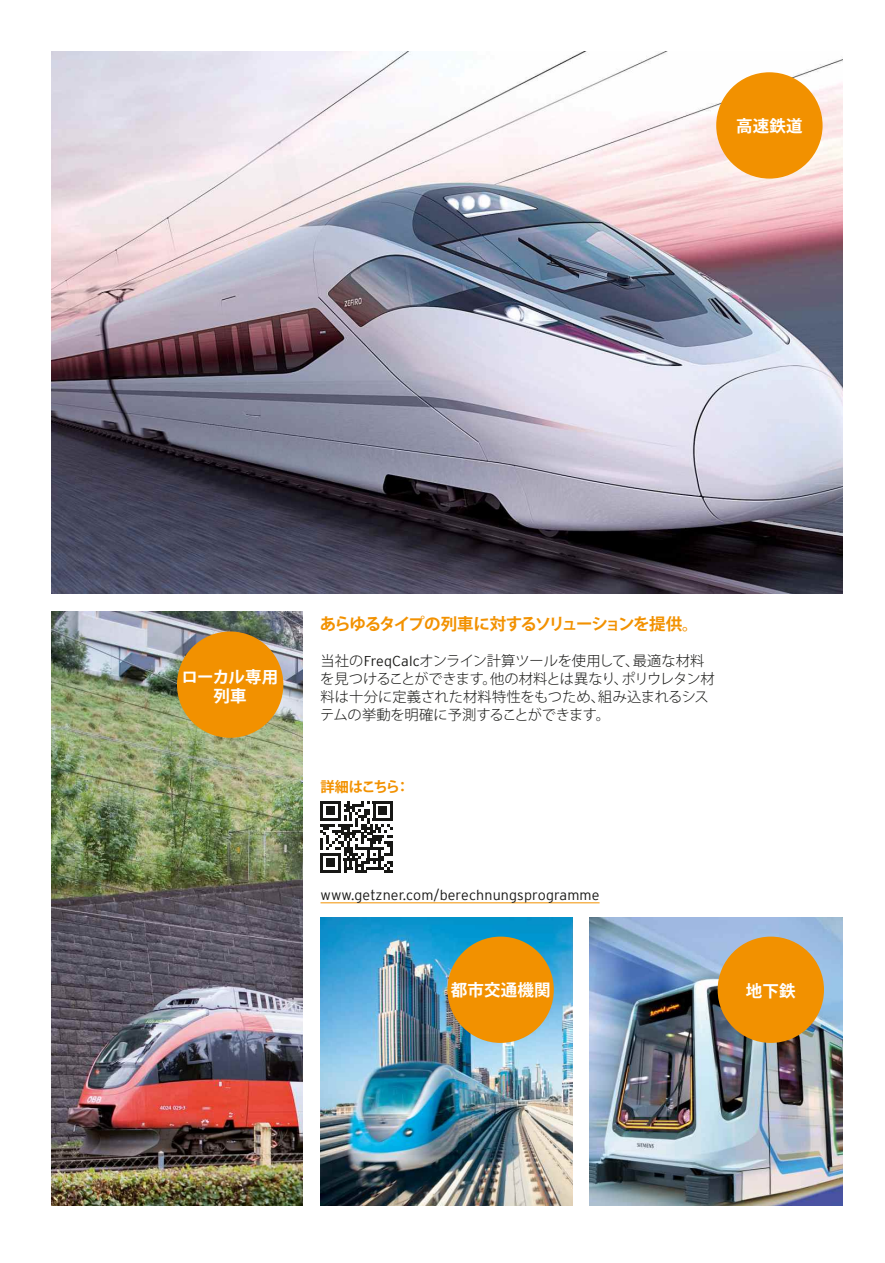
<style>
.page{position:relative;width:885px;height:1263px;background:#fff}
.page>*{position:absolute;margin:0;border:0;box-sizing:border-box;transform-origin:0 0}
.t1{font:700 16.5px "Koz Go Pro";letter-spacing:-.085em;color:#f29100}
.t2{font:700 16.5px "Koz Go Pro";letter-spacing:.01em;color:#fff}
.t3{font:700 16.5px/19.5px "Koz Go Pro";letter-spacing:-.02em;color:#fff;text-align:center}
.t4{font:300 14.25px/18px "Koz Go Pro";letter-spacing:-.01em;color:#171715}
.t5{font:300 14.25px "Interstate";letter-spacing:.01em;color:#171715}
.t6{font:700 14.25px "Koz Go Pro";letter-spacing:-.105em;color:#f29100}
.s1{font-family:"Interstate"}
</style>
<div class="page">
<img style="left:51px;top:51px;width:791px;height:542px">
<img style="left:51px;top:612px;width:252px;height:593px">
<div style="left:716px;top:72px;width:106px;height:107px;background:#f29100;border-radius:50%"></div>
<img style="left:590px;top:917px;width:252px;height:288px">
<img style="left:320px;top:917px;width:253px;height:288px">
<div style="left:447px;top:936px;width:106px;height:107px;background:#f29100;border-radius:50%"></div>
<div style="left:717px;top:936px;width:106px;height:107px;background:#f29100;border-radius:50%"></div>
<div style="left:177px;top:631px;width:106px;height:107px;background:#f29100;border-radius:50%"></div>
<hr style="left:320px;top:902px;width:279px;height:1px;background:#f29100">
<svg style="left:320px;top:801px;width:73px;height:72px"></svg>
<hr style="left:320px;top:870px;width:21px;height:3px;background:#171715">
<div style="left:326px;top:858px;width:9px;height:9px;background:#171715"></div>
<p class="t2" style="left:736px;top:116px;width:68px">高速鉄道</p>
<p class="t3" style="left:181px;top:668px;width:98px">ローカル専用列車</p>
<p class="t1" style="left:320px;top:613px;width:380px">あらゆるタイプの列車に対するソリューションを提供。</p>
<p class="t4" style="left:320px;top:652px;width:396px">当社の<span class="s1">FreqCalc</span>オンライン計算ツールを使用して、最適な材料を見つけることができます。他の材料とは異なり、ポリウレタン材料は十分に定義された材料特性をもつため、組み込まれるシステムの挙動を明確に予測することができます。</p>
<p class="t6" style="left:320px;top:777px;width:91px">詳細はこちら：</p>
<p class="t5" style="left:320px;top:888px;width:280px">www.getzner.com/berechnungsprogramme</p>
<p class="t2" style="left:450px;top:979px;width:101px">都市交通機関</p>
<p class="t2" style="left:745px;top:980px;width:51px">地下鉄</p>
</div>
